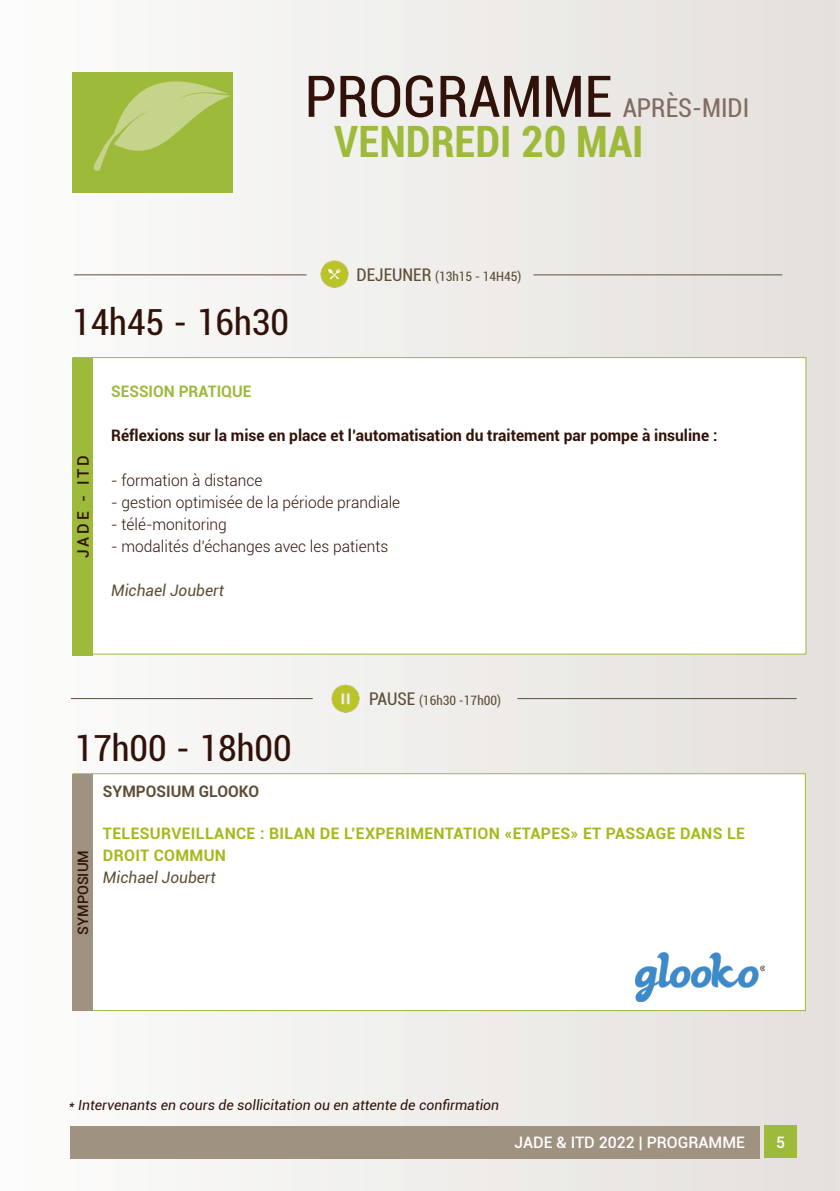
<style>
.page{position:relative;width:840px;height:1191px;background:#fff}
.page>*{position:absolute;margin:0;border:0;box-sizing:border-box;transform-origin:0 0}
.t1{font:condensed 57.6px "Roboto";color:#311209}
.t2{font:700 condensed 43.2px "Roboto";color:#9dba3b}
.t3{font:condensed 36px "Roboto";color:#311209}
.t4{font:condensed 26px "Roboto";color:#836c63}
.t5{font:300 15.8px "Roboto";color:#311209}
.t6{font:700 15.8px/22px "Roboto";letter-spacing:.02em;color:#a5b91b}
.t7{font:700 15.8px "Roboto";color:#311209}
.t8{font:italic 15.8px "Roboto";color:#5f4e36}
.t9{font:500 15.8px "Roboto";color:#fff}
.t10{font:700 15.8px "Roboto";color:#9dba3b}
.t11{font:700 15.8px "Roboto";color:#5f4e36}
.t12{font:500 15.8px "Roboto";letter-spacing:.18em;color:#311209}
.t13{font:500 14.4px "Roboto";color:#311209}
.t14{font:italic 14px "Roboto";color:#311209}
.t15{font:condensed 13px "Roboto";color:#5f4e36}
.s1{font-size:17.4px}
</style>
<div class="page">
<div style="left:0;top:0;width:839px;height:1191px;background:linear-gradient(to right,#fbfcfb,#e3e0dc)"></div>
<div style="left:764px;top:1125px;width:32px;height:33px;background:#9dba3b"></div>
<div style="left:70px;top:1126px;width:689px;height:32px;background:#a09281"></div>
<div style="left:72px;top:72px;width:160px;height:121px;background:#9dba3b"></div>
<svg style="left:92px;top:71px;width:139px;height:100px"></svg>
<div style="left:73px;top:357px;width:732px;height:297px;background:#fff;border:1px solid #9dba3b"></div>
<div style="left:73px;top:773px;width:732px;height:238px;background:#fff;border:1px solid #9dba3b"></div>
<img style="left:635px;top:952px;width:129px;height:49px">
<div style="left:72px;top:774px;width:21px;height:237px;background:#a09281"></div>
<div style="left:72px;top:358px;width:21px;height:297px;background:#9dba3b"></div>
<img style="left:329px;top:683px;width:32px;height:31px">
<hr style="left:71px;top:698px;width:241px;height:1px;background:#5f4e36">
<hr style="left:517px;top:698px;width:279px;height:1px;background:#5f4e36">
<hr style="left:74px;top:274px;width:232px;height:1px;background:#5f4e36">
<hr style="left:533px;top:274px;width:248px;height:1px;background:#5f4e36">
<img style="left:318px;top:258px;width:32px;height:32px">
<p class="t1" style="left:304px;top:56px;width:309px">PROGRAMME</p>
<p class="t4" style="left:622px;top:89px;width:128px">APRÈS-MIDI</p>
<p class="t2" style="left:334px;top:111px;width:311px">VENDREDI 20 MAI</p>
<p class="t3" style="left:72px;top:297px;width:218px">14h45 - 16h30</p>
<p class="t15" style="left:356px;top:268px;width:166px"><span class="s1">DEJEUNER</span> (13h15 - 14H45)</p>
<p class="t12" style="left:72px;top:558px;width:104px;rotate:-90deg">JADE - ITD</p>
<p class="t10" style="left:111px;top:381px;width:142px">SESSION PRATIQUE</p>
<p class="t7" style="left:111px;top:425px;width:607px">Réflexions sur la mise en place et l’automatisation du traitement par pompe à insuline :</p>
<p class="t5" style="left:111px;top:469px;width:153px">- formation à distance</p>
<p class="t5" style="left:111px;top:491px;width:290px">- gestion optimisée de la période prandiale</p>
<p class="t5" style="left:111px;top:513px;width:117px">- télé-monitoring</p>
<p class="t5" style="left:111px;top:535px;width:278px">- modalités d’échanges avec les patients</p>
<p class="t8" style="left:111px;top:579px;width:114px">Michael Joubert</p>
<p class="t15" style="left:369px;top:691px;width:133px"><span class="s1">PAUSE</span> (16h30 -17h00)</p>
<p class="t3" style="left:75px;top:723px;width:218px">17h00 - 18h00</p>
<p class="t11" style="left:103px;top:780px;width:158px">SYMPOSIUM GLOOKO</p>
<p class="t6" style="left:103px;top:821px;width:643px">TELESURVEILLANCE : BILAN DE L’EXPERIMENTATION «ETAPES» ET PASSAGE DANS LE<br>DROIT COMMUN</p>
<p class="t8" style="left:103px;top:866px;width:114px">Michael Joubert</p>
<p class="t13" style="left:73px;top:935px;width:86px;rotate:-90deg">SYMPOSIUM</p>
<p class="t14" style="left:69px;top:1095px;width:431px">* Intervenants en cours de sollicitation ou en attente de confirmation</p>
<p class="t9" style="left:514px;top:1131px;width:232px">JADE &amp; ITD 2022 | PROGRAMME</p>
<p class="t9" style="left:775px;top:1131px;width:10px">5</p>
</div>
